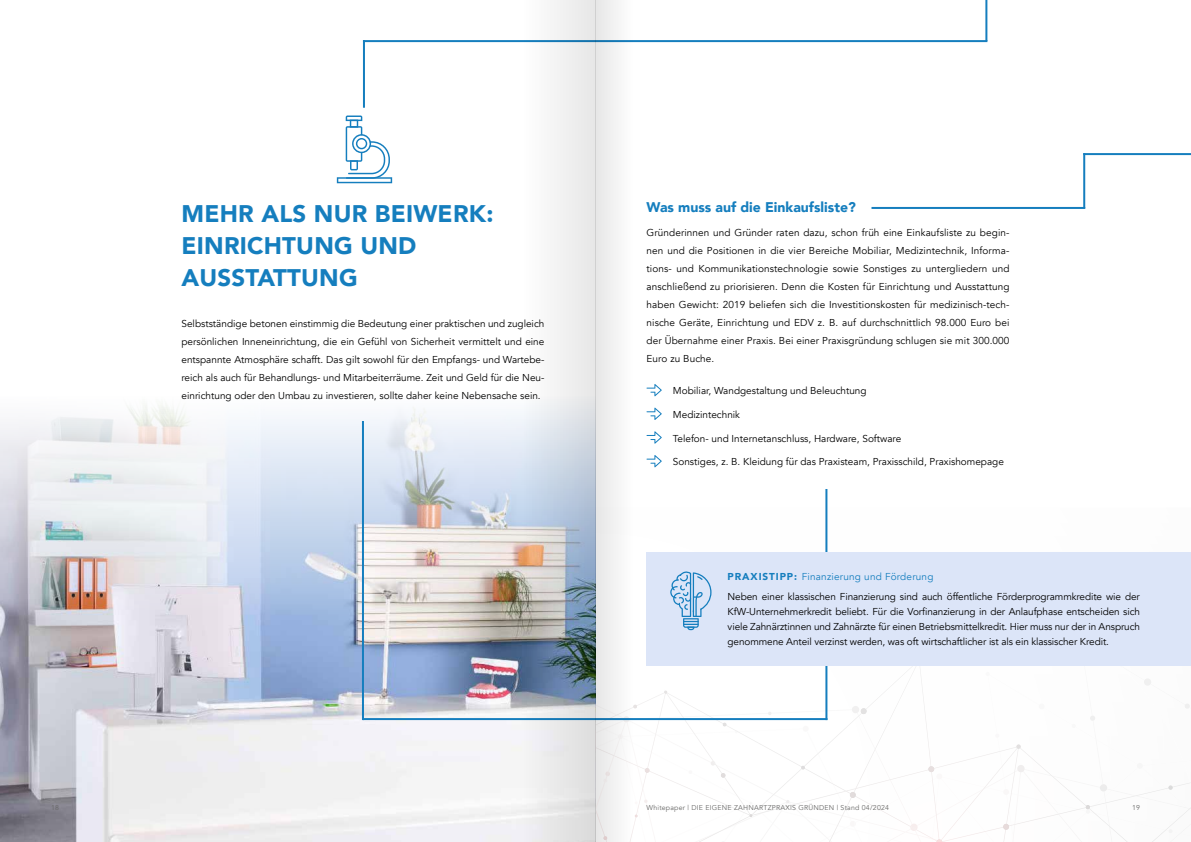
<style>
.page{position:relative;width:1191px;height:842px;background:#fff}
.page>*{position:absolute;margin:0;border:0;box-sizing:border-box;transform-origin:0 0}
.t1{font:900 24px/32px "Avenir";letter-spacing:.01em;color:#157ebe}
.t2{font:900 14px "Avenir";color:#157ebe}
.t3{font:10px/18px "Avenir";color:#000;text-align:justify}
.t4{font:7px "Avenir";letter-spacing:.03em;color:#686867}
.s1{font-weight:900;color:#157ebe}
.s2{color:#157ebe}
</style>
<div class="page">
<svg style="left:844px;top:667px;width:340px;height:175px"></svg>
<svg style="left:933px;top:839px;width:10px;height:3px"></svg>
<svg style="left:1003px;top:824px;width:11px;height:17px"></svg>
<svg style="left:928px;top:766px;width:14px;height:13px"></svg>
<svg style="left:852px;top:706px;width:14px;height:10px"></svg>
<svg style="left:1016px;top:744px;width:4px;height:5px"></svg>
<svg style="left:1085px;top:805px;width:5px;height:9px"></svg>
<svg style="left:1120px;top:667px;width:71px;height:152px"></svg>
<img style="left:854px;top:798px;width:1px;height:44px">
<svg style="left:854px;top:815px;width:2px;height:12px"></svg>
<img style="left:844px;top:731px;width:10px;height:51px">
<img style="left:761px;top:666px;width:67px;height:55px">
<img style="left:761px;top:710px;width:67px;height:6px">
<img style="left:828px;top:731px;width:14px;height:13px">
<img style="left:730px;top:784px;width:25px;height:43px">
<img style="left:829px;top:782px;width:25px;height:60px">
<svg style="left:829px;top:840px;width:12px;height:2px"></svg>
<svg style="left:850px;top:792px;width:6px;height:6px"></svg>
<svg style="left:801px;top:766px;width:4px;height:3px"></svg>
<svg style="left:634px;top:690px;width:92px;height:152px"></svg>
<img style="left:0;top:405px;width:520px;height:437px">
<hr style="left:985px;top:0;width:2px;height:41px;background:#157ebe">
<hr style="left:1083px;top:153px;width:2px;height:55px;background:#157ebe">
<hr style="left:363px;top:40px;width:2px;height:68px;background:#157ebe">
<hr style="left:362px;top:421px;width:2px;height:299px;background:#157ebe">
<hr style="left:825px;top:489px;width:2px;height:231px;background:#157ebe">
<hr style="left:363px;top:40px;width:624px;height:2px;background:#157ebe">
<hr style="left:871px;top:207px;width:214px;height:2px;background:#157ebe">
<hr style="left:363px;top:718px;width:464px;height:2px;background:#157ebe">
<svg style="left:337px;top:116px;width:55px;height:67px"></svg>
<svg style="left:646px;top:384px;width:16px;height:12px"></svg>
<svg style="left:646px;top:408px;width:16px;height:12px"></svg>
<svg style="left:646px;top:431px;width:16px;height:13px"></svg>
<svg style="left:646px;top:455px;width:16px;height:12px"></svg>
<div style="left:646px;top:552px;width:545px;height:114px;background:#dce5f8"></div>
<svg style="left:670px;top:571px;width:41px;height:59px"></svg>
<hr style="left:1083px;top:153px;width:108px;height:2px;background:#157ebe">
<div style="left:595px;top:0;width:39px;height:842px;background:#f3f3f3"></div>
<svg style="left:520px;top:0;width:75px;height:842px"></svg>
<h1 class="t1" style="left:181px;top:197px;width:313px">MEHR ALS NUR BEIWERK:<br>EINRICHTUNG UND<br>AUSSTATTUNG</h1>
<h2 class="t2" style="left:646px;top:196px;width:211px">Was muss auf die Einkaufsliste?</h2>
<p class="t3" style="left:646px;top:224px;width:364px">Gründerinnen und Gründer raten dazu, schon früh eine Einkaufsliste zu begin&shy;nen und die Positionen in die vier Bereiche Mobiliar, Medizintechnik, Informa&shy;tions- und Kommunikationstechnologie sowie Sonstiges zu untergliedern und anschließend zu priorisieren. Denn die Kosten für Einrichtung und Ausstattung haben Gewicht: 2019 beliefen sich die Investitionskosten für medizinisch-tech&shy;nische Geräte, Einrichtung und EDV z. B. auf durchschnittlich 98.000 Euro bei der Übernahme einer Praxis. Bei einer Praxisgründung schlugen sie mit 300.000<br>Euro zu Buche.</p>
<p class="t3" style="left:673px;top:382px;width:195px">Mobiliar, Wandgestaltung und Beleuchtung</p>
<p class="t3" style="left:673px;top:406px;width:69px">Medizintechnik</p>
<p class="t3" style="left:673px;top:429px;width:230px">Telefon- und Internetanschluss, Hardware, Software</p>
<p class="t3" style="left:673px;top:453px;width:332px">Sonstiges, z. B. Kleidung für das Praxisteam, Praxisschild, Praxishomepage</p>
<p class="t3" style="left:181px;top:315px;width:364px">Selbstständige betonen einstimmig die Bedeutung einer praktischen und zugleich persönlichen Inneneinrichtung, die ein Gefühl von Sicherheit vermittelt und eine entspannte Atmosphäre schafft. Das gilt sowohl für den Empfangs- und Wartebe&shy;reich als auch für Behandlungs- und Mitarbeiterräume. Zeit und Geld für die Neu&shy;einrichtung oder den Umbau zu investieren, sollte daher keine Nebensache sein.</p>
<p class="t3" style="left:727px;top:566px;width:414px;line-height:20.7px"><span class="s1">PRAXISTIPP:</span> <span class="s2">Finanzierung und Förderung<br></span>Neben einer klassischen Finanzierung sind auch öffentliche Förderprogrammkredite wie der</p>
<p class="t3" style="left:727px;top:604px;width:414px;line-height:15px">KfW-Unternehmerkredit beliebt. Für die Vorfinanzierung in der Anlaufphase entscheiden sich viele Zahnärztinnen und Zahnärzte für einen Betriebsmittelkredit. Hier muss nur der in Anspruch genommene Anteil verzinst werden, was oft wirtschaftlicher ist als ein klassischer Kredit.</p>
<p class="t4" style="left:51px;top:803px;width:9px">18</p>
<p class="t4" style="left:646px;top:803px;width:244px">Whitepaper | DIE EIGENE ZAHNARTZPRAXIS GRÜNDEN | Stand 04/2024</p>
<p class="t4" style="left:1132px;top:803px;width:9px">19</p>
</div>
